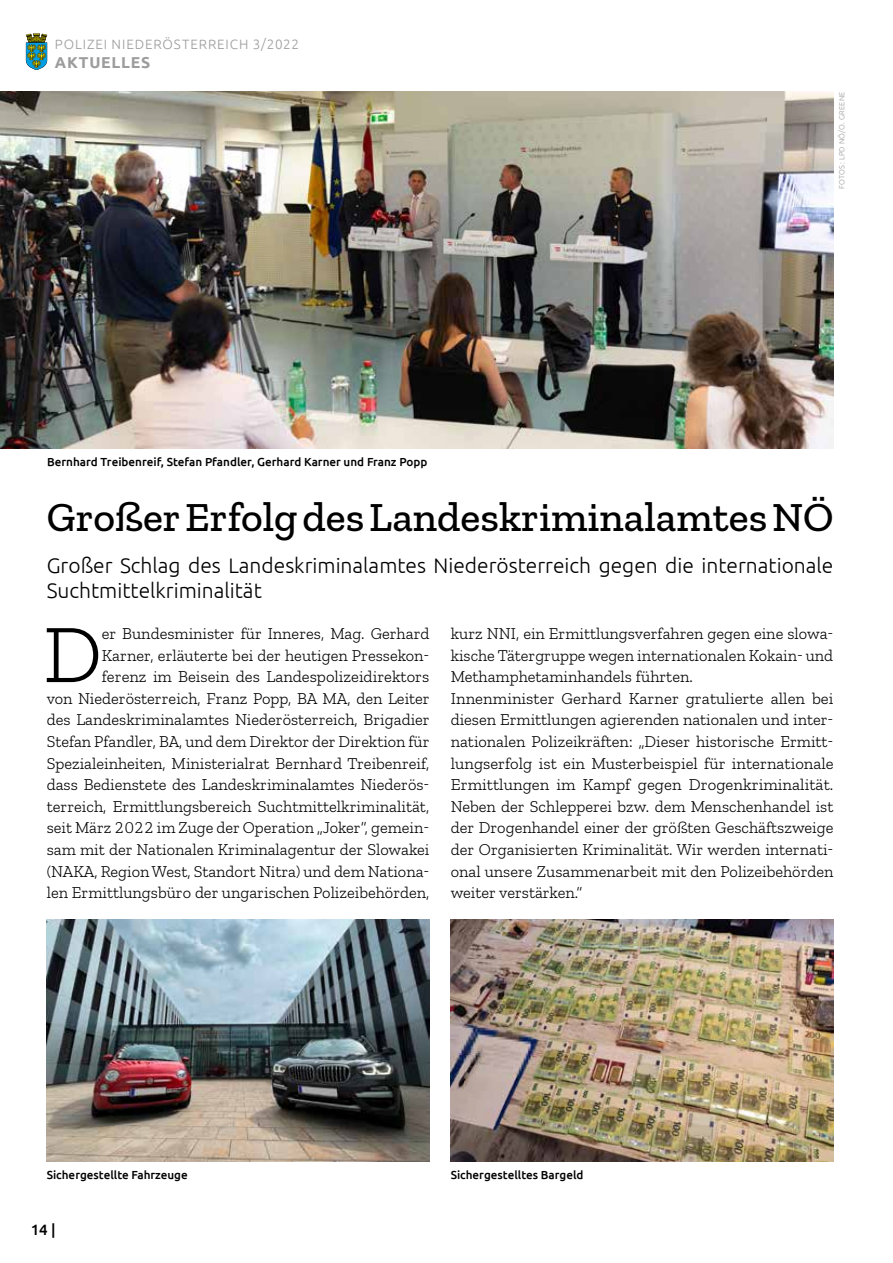
<style>
.page{position:relative;width:893px;height:1263px;background:#fff}
.page>*{position:absolute;margin:0;border:0;box-sizing:border-box;transform-origin:0 0}
.t1{font:300 82.95px "Zilla Slab";color:#000}
.t2{font:500 42px "Zilla Slab";color:#000}
.t3{font:300 21px/25.2px "Ubuntu";color:#000}
.t4{font:300 16.5px/21.6px "Zilla Slab";color:#000;text-align:right}
.t5{font:700 15.75px "Ubuntu";letter-spacing:.05em;color:#9d9c9c}
.t6{font:500 15px "Ubuntu";color:#000}
.t7{font:300 13.5px "Ubuntu";letter-spacing:.065em;color:#9d9c9c}
.t8{font:500 11.7px "Ubuntu";color:#000}
.t9{font:300 7.5px "Ubuntu";letter-spacing:.035em;color:#9d9c9c}
</style>
<div class="page">
<svg style="left:26px;top:33px;width:21px;height:37px"></svg>
<img style="left:0;top:91px;width:833px;height:357px">
<img style="left:47px;top:920px;width:382px;height:241px">
<img style="left:451px;top:920px;width:382px;height:241px">
<p class="t7" style="left:55px;top:36px;width:246px">POLIZEI NIEDERÖSTERREICH 3/2022</p>
<p class="t5" style="left:55px;top:53px;width:97px">AKTUELLES</p>
<p class="t8" style="left:47px;top:454px;width:382px">Bernhard Treibenreif, Stefan Pfandler, Gerhard Karner und Franz Popp</p>
<p class="t9" style="left:837px;top:189px;width:99px;rotate:-90deg">FOTOS: LPD NÖ/O. GREENE</p>
<h2 class="t2" style="left:47px;top:493px;width:788px">Großer Erfolg des Landeskriminalamtes NÖ</h2>
<p class="t3" style="left:47px;top:552px;width:788px">Großer Schlag des Landeskriminalamtes Niederösterreich gegen die internationale<br>Suchtmittelkriminalität</p>
<h1 class="t1" style="left:43px;top:609px;width:60px">D</h1>
<p class="t4" style="left:47px;top:623px;width:384px">er Bundesminister für Inneres, Mag. Gerhard Karner, erläuterte bei der heutigen Pressekon-<br>ferenz im Beisein des Landespolizeidirektors<br>von Niederösterreich, Franz Popp, BA MA, den Leiter des Landeskriminalamtes Niederösterreich, Brigadier Stefan Pfandler, BA, und dem Direktor der Direktion für Spezialeinheiten, Ministerialrat Bernhard Treibenreif, dass Bedienstete des Landeskriminalamtes Niederös&shy;terreich, Ermittlungsbereich Suchtmittelkriminalität, seit März 2022 im Zuge der Operation „Joker“, gemein&shy;sam mit der Nationalen Kriminalagentur der Slowakei (NAKA, Region West, Standort Nitra) und dem Nationa&shy;len Ermittlungsbüro der ungarischen Polizeibehörden,</p>
<p class="t4" style="left:451px;top:623px;width:384px;text-align:left">kurz NNI, ein Ermittlungsverfahren gegen eine slowa&shy;kische Tätergruppe wegen internationalen Kokain- und Methamphetaminhandels führten.<br>Innenminister Gerhard Karner gratulierte allen bei diesen Ermittlungen agierenden nationalen und inter&shy;nationalen Polizeikräften: „Dieser historische Ermitt&shy;lungserfolg ist ein Musterbeispiel für internationale Ermittlungen im Kampf gegen Drogenkriminalität.<br>Neben der Schlepperei bzw. dem Menschenhandel ist der Drogenhandel einer der größten Geschäftszweige der Organisierten Kriminalität. Wir werden internati&shy;onal unsere Zusammenarbeit mit den Polizeibehörden weiter verstärken.“</p>
<p class="t8" style="left:47px;top:1167px;width:142px">Sichergestellte Fahrzeuge</p>
<p class="t8" style="left:451px;top:1167px;width:134px">Sichergestelltes Bargeld</p>
<p class="t6" style="left:31px;top:1220px;width:27px">14 |</p>
</div>
